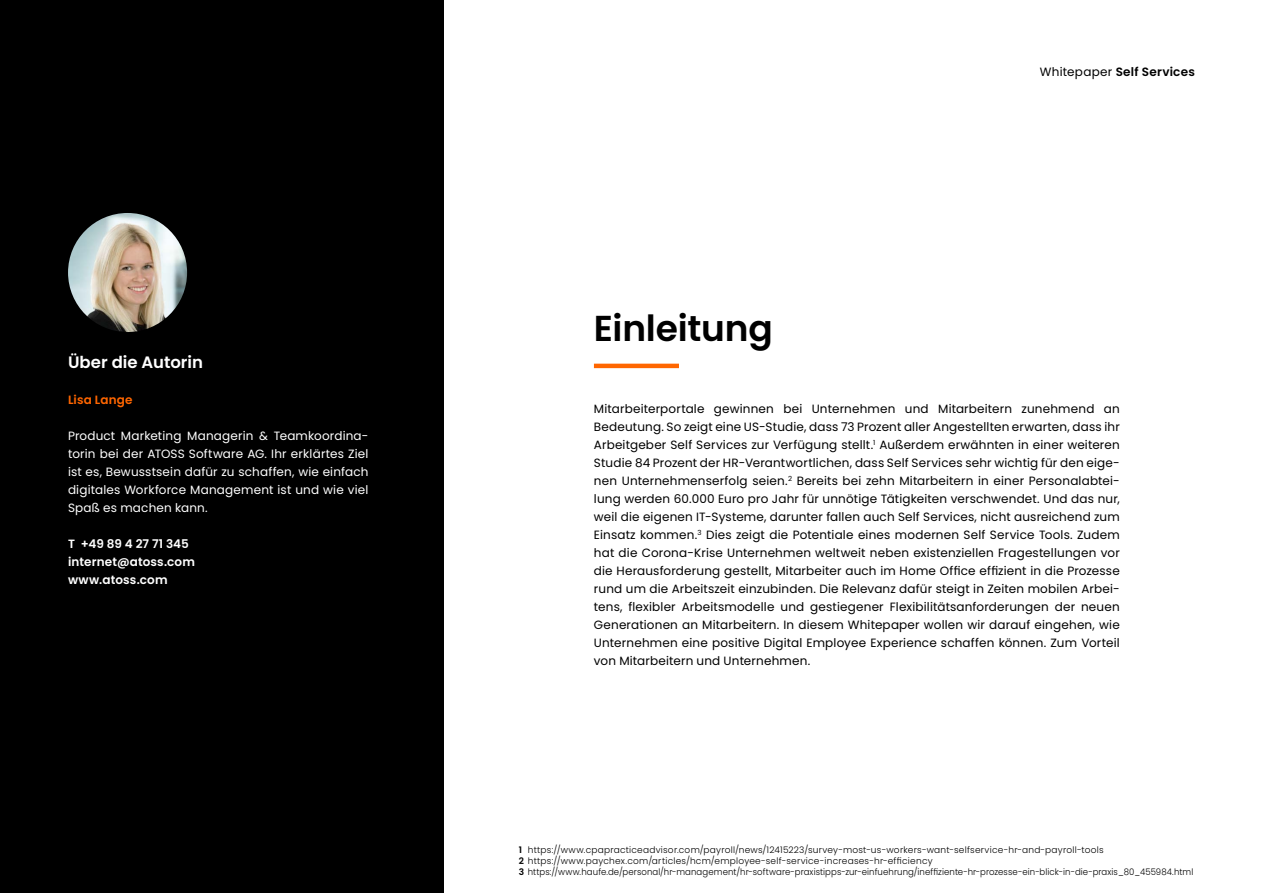
<style>
.page{position:relative;width:1263px;height:893px;background:#fff}
.page>*{position:absolute;margin:0;border:0;box-sizing:border-box;transform-origin:0 0}
.t1{font:600 36px "Poppins";letter-spacing:-.005em;color:#000}
.t2{font:600 16.5px "Poppins";color:#fff}
.t3{font:12px/18px "Poppins";letter-spacing:.015em;color:#000;text-align:justify}
.t4{font:12px/18px "Poppins";letter-spacing:.015em;color:#fff;text-align:justify}
.t5{font:600 12px/18px "Poppins";letter-spacing:.01em;color:#fff}
.t6{font:600 12px "Poppins";letter-spacing:.02em;color:#000}
.t7{font:600 12px "Poppins";letter-spacing:.015em;color:#f60}
.t8{font:300 9px/10.8px "Poppins";letter-spacing:.02em;color:#000}
.s1{font-weight:400}
.s2{font-weight:600}
</style>
<div class="page">
<div style="left:0;top:0;width:444px;height:893px;background:#000"></div>
<img style="left:68px;top:213px;width:119px;height:119px;border-radius:60px">
<hr style="left:594px;top:364px;width:85px;height:4px;background:#f60">
<h2 class="t2" style="left:68px;top:353px;width:136px">Über die Autorin</h2>
<p class="t7" style="left:68px;top:393px;width:66px">Lisa Lange</p>
<p class="t4" style="left:68px;top:427px;width:302px">Product Marketing Managerin &amp; Teamkoordina&shy;torin bei der ATOSS Software AG. Ihr erklärtes Ziel ist es, Bewusstsein dafür zu schaffen, wie einfach digitales Workforce Management ist und wie viel Spaß es machen kann.</p>
<p class="t5" style="left:68px;top:535px;width:128px">T +49 89 4 27 71 345 internet@atoss.com www.atoss.com</p>
<h1 class="t1" style="left:594px;top:308px;width:180px">Einleitung</h1>
<p class="t6" style="left:1040px;top:65px;width:157px"><span class="s1">Whitepaper</span> Self Services</p>
<p class="t3" style="left:594px;top:400px;width:527px">Mitarbeiterportale gewinnen bei Unternehmen und Mitarbeitern zunehmend an Bedeutung. So zeigt eine US-Studie, dass 73 Prozent aller Angestellten erwarten, dass ihr Arbeitgeber Self Services zur Verfügung stellt.<sup>1</sup> Außerdem erwähnten in einer weiteren Studie 84 Prozent der HR-Verantwortlichen, dass Self Services sehr wichtig für den eige&shy;nen Unternehmenserfolg seien.<sup>2</sup> Bereits bei zehn Mitarbeitern in einer Personalabtei&shy;lung werden 60.000 Euro pro Jahr für unnötige Tätigkeiten verschwendet. Und das nur, weil die eigenen IT-Systeme, darunter fallen auch Self Services, nicht ausreichend zum Einsatz kommen.<sup>3</sup> Dies zeigt die Potentiale eines modernen Self Service Tools. Zudem hat die Corona-Krise Unternehmen weltweit neben existenziellen Fragestellungen vor die Herausforderung gestellt, Mitarbeiter auch im Home Office effizient in die Prozesse rund um die Arbeitszeit einzubinden. Die Relevanz dafür steigt in Zeiten mobilen Arbei&shy;tens, flexibler Arbeitsmodelle und gestiegener Flexibilitätsanforderungen der neuen Generationen an Mitarbeitern. In diesem Whitepaper wollen wir darauf eingehen, wie Unternehmen eine positive Digital Employee Experience schaffen können. Zum Vorteil von Mitarbeitern und Unternehmen.</p>
<p class="t8" style="left:519px;top:844px;width:676px"><span class="s2">1</span> https://www.cpapracticeadvisor.com/payroll/news/12415223/survey-most-us-workers-want-selfservice-hr-and-payroll-tools<br><span class="s2">2</span> https://www.paychex.com/articles/hcm/employee-self-service-increases-hr-efficiency<br><span class="s2">3</span> https://www.haufe.de/personal/hr-management/hr-software-praxistipps-zur-einfuehrung/ineffiziente-hr-prozesse-ein-blick-in-die-praxis_80_455984.html</p>
</div>
